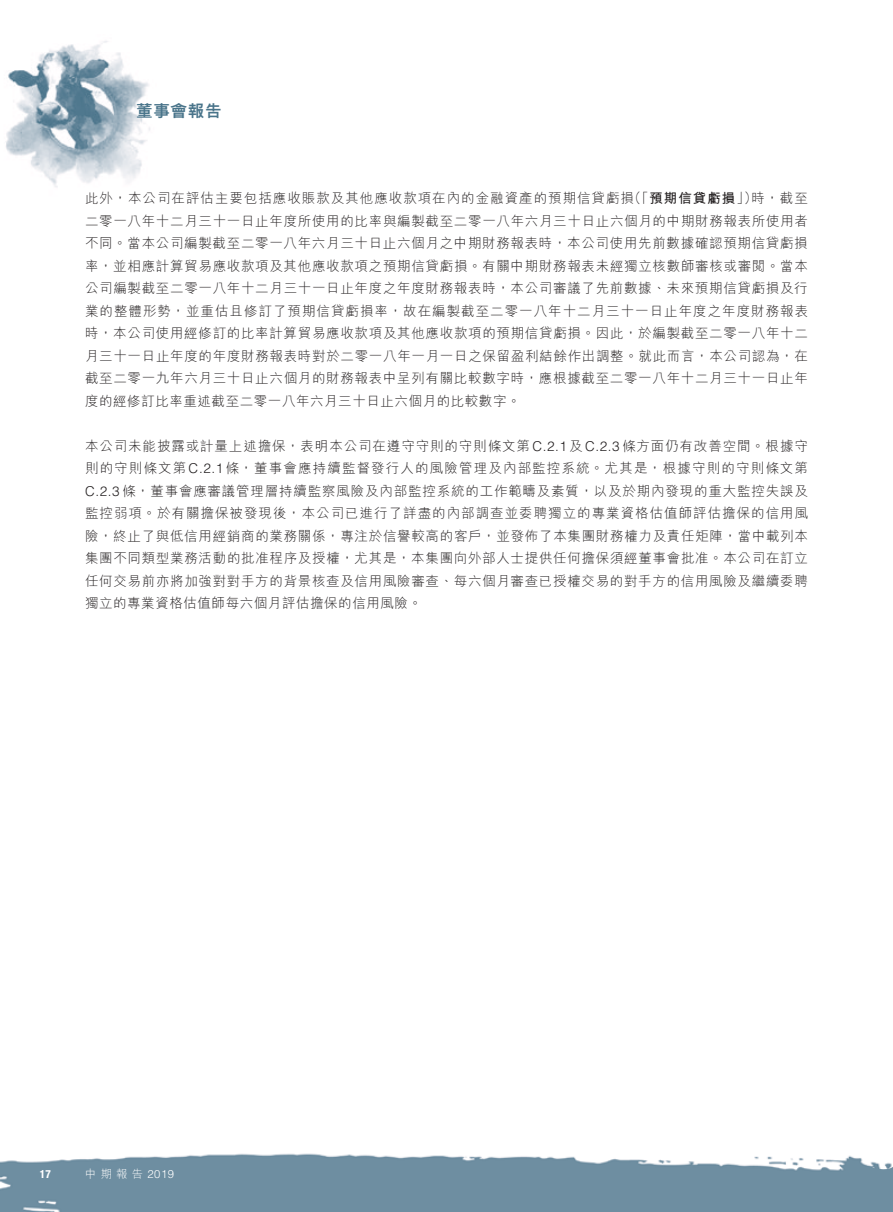
<style>
.page{position:relative;width:893px;height:1212px;background:#fff}
.page>*{position:absolute;margin:0;border:0;box-sizing:border-box;transform-origin:0 0}
.副主標題{font:800 16.5px "M Hei HK";letter-spacing:.05em;color:#49748a}
._1__內文{font:300 13.5px/22.5px "M Hei HK";letter-spacing:.05em;color:#231f20}
._1__內文-2{font:700 13.5px "M Hei HK";letter-spacing:.075em;color:#231f20}
.t1{font:300 11.25px "M Hei HK";color:#fff}
.t2{font:700 condensed 11.25px "Helvetica Neue LT Std";color:#fff}
.s1{font-family:"Helvetica LT Std"}
.s2{font-weight:300}
</style>
<div class="page">
<img style="left:6px;top:41px;width:144px;height:146px">
<img style="left:0;top:1153px;width:601px;height:59px">
<svg style="left:601px;top:1155px;width:292px;height:57px;background:#85a0b0"></svg>
<p class="副主標題" style="left:136px;top:102px;width:87px">董事會報告</p>
<p class="_1__內文" style="left:85px;top:187px;width:725px">此外，本公司在評估主要包括應收賬款及其他應收款項在內的金融資產的預期信貸虧損<br>二零一八年十二月三十一日止年度所使用的比率與編製截至二零一八年六月三十日止六個月的中期財務報表所使用者不同。當本公司編製截至二零一八年六月三十日止六個月之中期財務報表時，本公司使用先前數據確認預期信貸虧損率，並相應計算貿易應收款項及其他應收款項之預期信貸虧損。有關中期財務報表未經獨立核數師審核或審閱。當本公司編製截至二零一八年十二月三十一日止年度之年度財務報表時，本公司審議了先前數據、未來預期信貸虧損及行業的整體形勢，並重估且修訂了預期信貸虧損率，故在編製截至二零一八年十二月三十一日止年度之年度財務報表時，本公司使用經修訂的比率計算貿易應收款項及其他應收款項的預期信貸虧損。因此，於編製截至二零一八年十二月三十一日止年度的年度財務報表時對於二零一八年一月一日之保留盈利結餘作出調整。就此而言，本公司認為，在截至二零一九年六月三十日止六個月的財務報表中呈列有關比較數字時，應根據截至二零一八年十二月三十一日止年度的經修訂比率重述截至二零一八年六月三十日止六個月的比較數字。</p>
<p class="_1__內文" style="left:85px;top:434px;width:725px;text-align:justify">本公司未能披露或計量上述擔保，表明本公司在遵守守則的守則條文第<span class="s1">C.2.1</span>及<span class="s1">C.2.3</span>條方面仍有改善空間。根據守則的守則條文第<span class="s1">C.2.1</span>條，董事會應持續監督發行人的風險管理及內部監控系統。尤其是，根據守則的守則條文第<span class="s1">C.2.3</span>條，董事會應審議管理層持續監察風險及內部監控系統的工作範疇及素質，以及於期內發現的重大監控失誤及監控弱項。於有關擔保被發現後，本公司已進行了詳盡的內部調查並委聘獨立的專業資格估值師評估擔保的信用風險，終止了與低信用經銷商的業務關係，專注於信譽較高的客戶，並發佈了本集團財務權力及責任矩陣，當中載列本集團不同類型業務活動的批准程序及授權，尤其是，本集團向外部人士提供任何擔保須經董事會批准。本公司在訂立任何交易前亦將加強對對手方的背景核查及信用風險審查、每六個月審查已授權交易的對手方的信用風險及繼續委聘獨立的專業資格估值師每六個月評估擔保的信用風險。</p>
<p class="_1__內文-2" style="left:628px;top:189px;width:131px"><span class="s2">（「</span>預期信貸虧損<span class="s2">」）</span></p>
<p class="_1__內文" style="left:751px;top:187px;width:58px">時，截至</p>
<p class="t2" style="left:40px;top:1167px;width:13px">17</p>
<p class="t1" style="left:85px;top:1168px;width:90px">中期報告 <span class="s1">2019</span></p>
</div>
